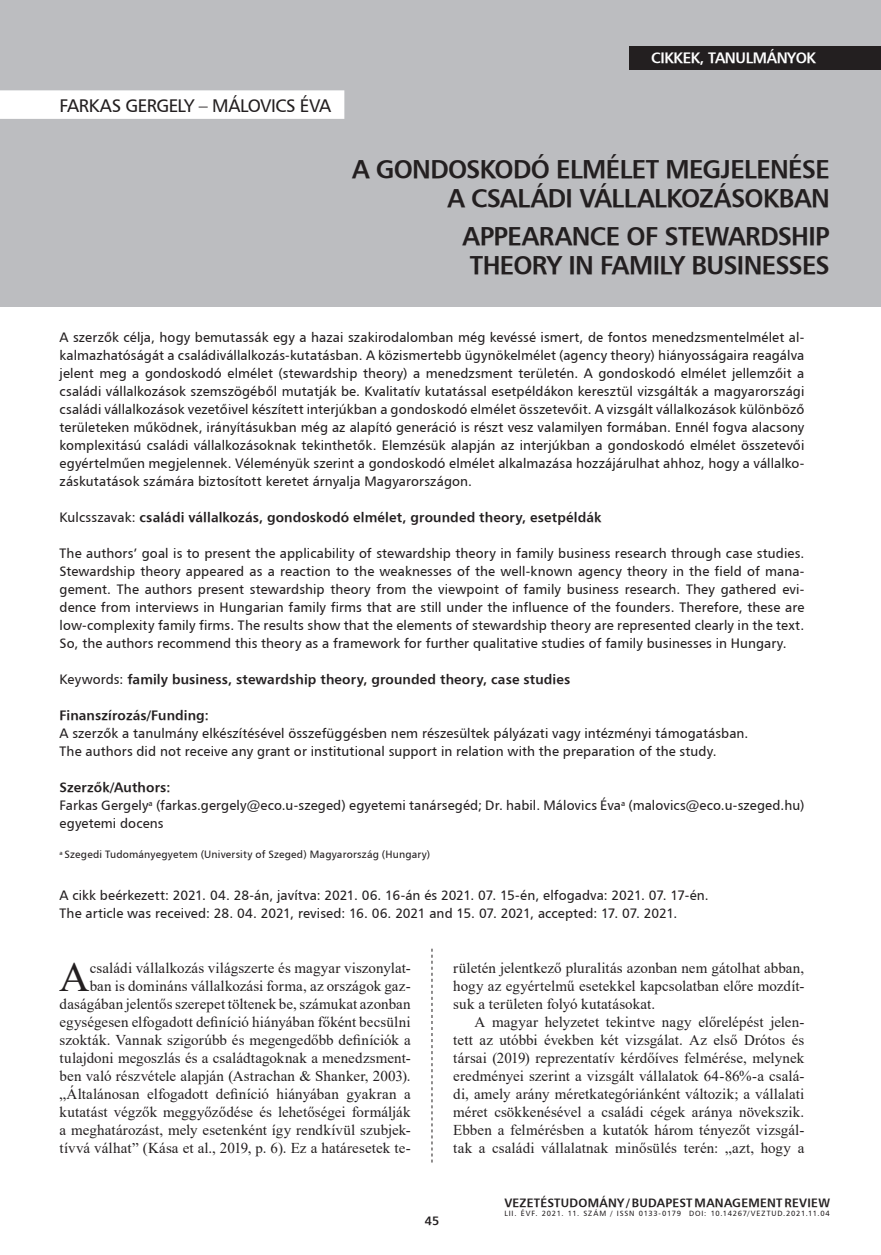
<style>
.page{position:relative;width:881px;height:1255px;background:#fff}
.page>*{position:absolute;margin:0;border:0;box-sizing:border-box;transform-origin:0 0}
.Iniciálé{font:42.15px "Times New Roman";color:#231f20}
.kenyérszöveg_opcioná{font:25.5px/29.4px "H Humanist 777 BT Bold";letter-spacing:-.025em;color:#231f20;text-align:right}
.kenyérszöveg_opcioná-2{font:18px "H Humanist 777 BT";letter-spacing:-.025em;color:#231f20}
.Iniciálé-2{font:15px/18px "Times New Roman";letter-spacing:.005em;color:#231f20;text-align:right}
.kenyérszöveg_opcioná-3{font:15px/18px "Times New Roman";letter-spacing:.01em;color:#231f20;text-align:justify}
.t1{font:15px "H Humanist 777 BT Bold";letter-spacing:-.025em;color:#fff}
.Kezdő_oldal_bevezető{font:13.5px/18px "H Humanist 777 BT";letter-spacing:.005em;color:#231f20;text-align:justify}
.Kezdő_oldal_bevezető-2{font:13.5px "H Humanist 777 BT Bold";letter-spacing:.01em;color:#231f20}
.t2{font:12px "H Humanist 777 BT Bold";letter-spacing:.02em;color:#231f20}
.Lábjegyzet{font:10.5px "H Humanist 777 BT";letter-spacing:.015em;color:#231f20}
.t3{font:7.5px "H Humanist 777 BT";letter-spacing:.105em;color:#231f20}
.s1{font-family:"H Humanist 777 BT"}
</style>
<div class="page">
<svg style="left:431px;top:948px;width:1px;height:214px"></svg>
<div style="left:0;top:0;width:880px;height:306px;background:#bcbdc0"></div>
<div style="left:629px;top:46px;width:251px;height:23px;background:#231f20"></div>
<div style="left:0;top:90px;width:344px;height:29px;background:#fff"></div>
<p class="kenyérszöveg_opcioná-2" style="left:60px;top:94px;width:273px">FARKAS GERGELY – MÁLOVICS ÉVA</p>
<p class="t1" style="left:651px;top:49px;width:166px">CIKKEK, TANULMÁNYOK</p>
<p class="kenyérszöveg_opcioná" style="left:352px;top:153px;width:479px">A GONDOSKODÓ ELMÉLET MEGJELENÉSE<br>A CSALÁDI VÁLLALKOZÁSOKBAN</p>
<p class="kenyérszöveg_opcioná" style="left:462px;top:220px;width:368px;text-align:left">APPEARANCE OF STEWARDSHIP<br>THEORY IN FAMILY BUSINESSES</p>
<p class="Kezdő_oldal_bevezető" style="left:60px;top:328px;width:746px">A szerzők célja, hogy bemutassák egy a hazai szakirodalomban még kevéssé ismert, de fontos menedzsmentelmélet al&shy;kalmazhatóságát a családivállalkozás-kutatásban. A közismertebb ügynökelmélet (agency theory) hiányosságaira reagálva jelent meg a gondoskodó elmélet (stewardship theory) a menedzsment területén. A gondoskodó elmélet jellemzőit a családi vállalkozások szemszögéből mutatják be. Kvalitatív kutatással esetpéldákon keresztül vizsgálták a magyarországi családi vállalkozások vezetőivel készített interjúkban a gondoskodó elmélet összetevőit. A vizsgált vállalkozások különböző területeken működnek, irányításukban még az alapító generáció is részt vesz valamilyen formában. Ennél fogva alacsony komplexitású családi vállalkozásoknak tekinthetők. Elemzésük alapján az interjúkban a gondoskodó elmélet összetevői egyértelműen megjelennek. Véleményük szerint a gondoskodó elmélet alkalmazása hozzájárulhat ahhoz, hogy a vállalko&shy;záskutatások számára biztosított keretet árnyalja Magyarországon.</p>
<p class="Kezdő_oldal_bevezető-2" style="left:60px;top:509px;width:543px"><span class="s1">Kulcsszavak:</span> családi vállalkozás, gondoskodó elmélet, grounded theory, esetpéldák</p>
<p class="Kezdő_oldal_bevezető" style="left:60px;top:544px;width:746px">The authors’ goal is to present the applicability of stewardship theory in family business research through case studies.<br>Stewardship theory appeared as a reaction to the weaknesses of the well-known agency theory in the field of mana&shy;gement. The authors present stewardship theory from the viewpoint of family business research. They gathered evi&shy;dence from interviews in Hungarian family firms that are still under the influence of the founders. Therefore, these are low-complexity family firms. The results show that the elements of stewardship theory are represented clearly in the text.<br>So, the authors recommend this theory as a framework for further qualitative studies of family businesses in Hungary.</p>
<p class="Kezdő_oldal_bevezető-2" style="left:60px;top:671px;width:512px"><span class="s1">Keywords:</span> family business, stewardship theory, grounded theory, case studies</p>
<p class="Kezdő_oldal_bevezető-2" style="left:60px;top:707px;width:151px">Finanszírozás/Funding:</p>
<p class="Kezdő_oldal_bevezető" style="left:60px;top:724px;width:690px">A szerzők a tanulmány elkészítésével összefüggésben nem részesültek pályázati vagy intézményi támogatásban.</p>
<p class="Kezdő_oldal_bevezető" style="left:60px;top:742px;width:658px">The authors did not receive any grant or institutional support in relation with the preparation of the study.</p>
<p class="Kezdő_oldal_bevezető-2" style="left:60px;top:779px;width:112px">Szerzők/Authors:</p>
<p class="Kezdő_oldal_bevezető" style="left:60px;top:796px;width:746px">Farkas Gergely<sup>a</sup> (farkas.gergely@eco.u-szeged) egyetemi tanársegéd; Dr. habil. Málovics Éva<sup>a</sup> (malovics@eco.u-szeged.hu) egyetemi docens</p>
<p class="Lábjegyzet" style="left:60px;top:848px;width:372px"><sup>a</sup> Szegedi Tudományegyetem (University of Szeged) Magyarország (Hungary)</p>
<p class="Kezdő_oldal_bevezető" style="left:60px;top:886px;width:650px">A cikk beérkezett: 2021. 04. 28-án, javítva: 2021. 06. 16-án és 2021. 07. 15-én, elfogadva: 2021. 07. 17-én.</p>
<p class="Kezdő_oldal_bevezető" style="left:60px;top:904px;width:619px">The article was received: 28. 04. 2021, revised: 16. 06. 2021 and 15. 07. 2021, accepted: 17. 07. 2021.</p>
<p class="Iniciálé-2" style="left:60px;top:958px;width:352px">családi vállalkozás világszerte és magyar viszonylat-<br>ban is domináns vállalkozási forma, az országok gaz&shy;daságában jelentős szerepet töltenek be, számukat azonban egységesen elfogadott definíció hiányában főként becsülni szokták. Vannak szigorúbb és megengedőbb definíciók a tulajdoni megoszlás és a családtagoknak a menedzsment&shy;ben való részvétele alapján (Astrachan &amp; Shanker, 2003). „Általánosan elfogadott definíció hiányában gyakran a kutatást végzők meggyőződése és lehetőségei formálják a meghatározást, mely esetenként így rendkívül szubjek&shy;tívvá válhat” (Kása et al., 2019, p. 6). Ez a határesetek te-</p>
<p class="Iniciálé-2" style="left:453px;top:958px;width:352px;text-align:justify">rületén jelentkező pluralitás azonban nem gátolhat abban, hogy az egyértelmű esetekkel kapcsolatban előre mozdít&shy;suk a területen folyó kutatásokat.</p>
<p class="Iniciálé" style="left:59px;top:946px;width:32px">A</p>
<p class="kenyérszöveg_opcioná-3" style="left:453px;top:1012px;width:352px;text-indent:21px">A magyar helyzetet tekintve nagy előrelépést jelen&shy;tett az utóbbi években két vizsgálat. Az első Drótos és társai (2019) reprezentatív kérdőíves felmérése, melynek eredményei szerint a vizsgált vállalatok 64-86%-a csalá&shy;di, amely arány méretkategóriánként változik; a vállalati méret csökkenésével a családi cégek aránya növekszik.<br>Ebben a felmérésben a kutatók három tényezőt vizsgál&shy;tak a családi vállalatnak minősülés terén: „azt, hogy a</p>
<p class="t2" style="left:424px;top:1212px;width:16px">45</p>
<p class="t2" style="left:504px;top:1194px;width:327px">VEZETÉSTUDOMÁNY / BUDAPEST MANAGEMENT REVIEW</p>
<p class="t3" style="left:504px;top:1208px;width:327px">LII. ÉVF. 2021. 11. SZÁM / ISSN 0133-0179 DOI: 10.14267/VEZTUD.2021.11.04</p>
</div>
